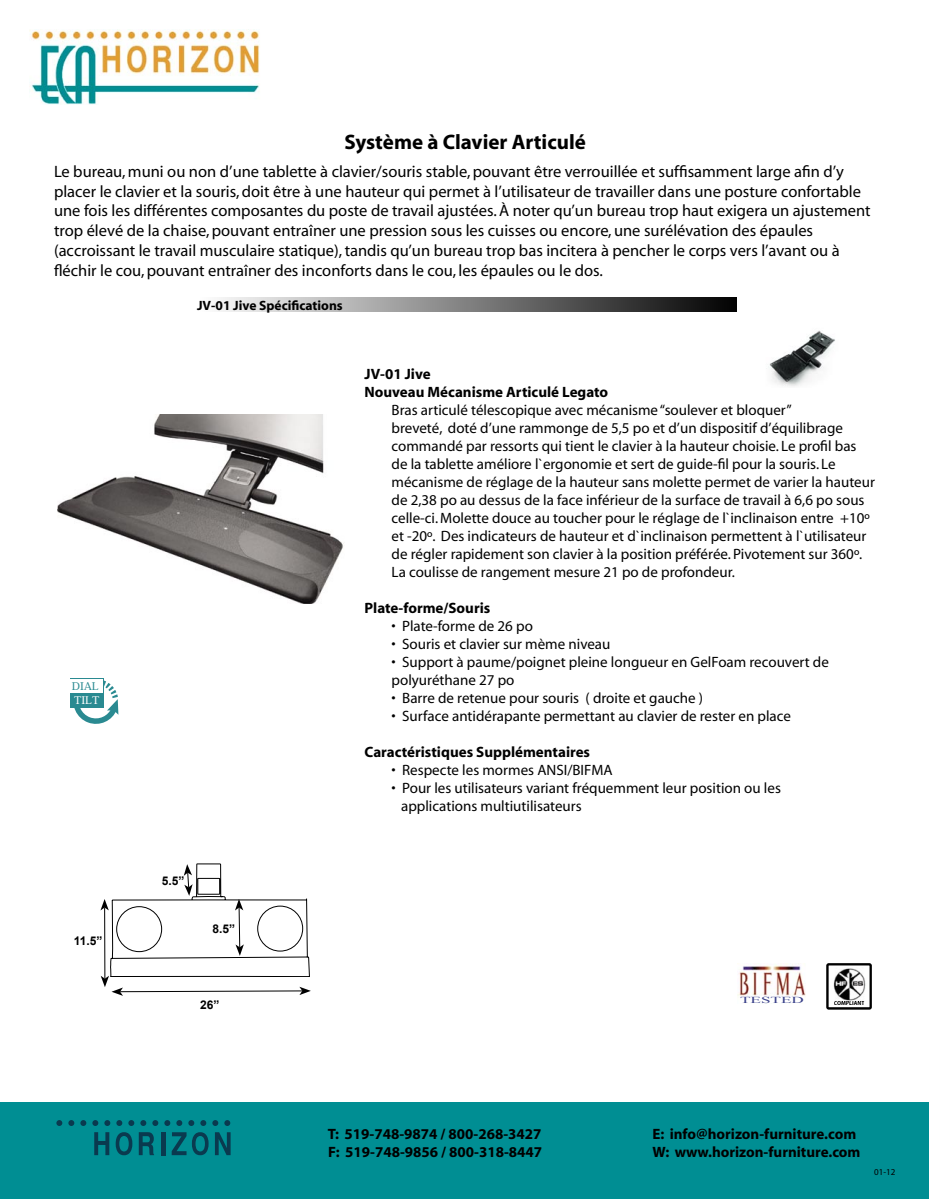
<style>
.page{position:relative;width:929px;height:1199px;background:#fff}
.page>*{position:absolute;margin:0;border:0;box-sizing:border-box;transform-origin:0 0}
.t1{font:700 21px "Myriad";color:#000}
.t2{font:16.5px/19.8px "Myriad";color:#000}
.t3{font:15px/18px "Myriad";color:#000}
.t4{font:700 15px/18px "Myriad";color:#000}
.t5{font:700 13.5px "Myriad";color:#000}
.t6{font:700 12px "Arial";color:#000}
.t7{font:10.95px "Adobe Serif MM 300 600";color:#2a8a91}
.t8{font:10.95px "Adobe Serif MM 300 600";color:#fff}
.t9{font:9.15px "Times New Roman";color:#394089;scale:1.86 1}
.t10{font:9px "Myriad";color:#000}
.t11{font:700 5.85px "Myriad";color:#000}
</style>
<div class="page">
<img style="left:57px;top:414px;width:287px;height:189px">
<svg style="left:100px;top:864px;width:211px;height:132px"></svg>
<div style="left:0;top:1102px;width:929px;height:97px;background:#008e93"></div>
<svg style="left:94px;top:1132px;width:15px;height:23px"></svg>
<svg style="left:116px;top:1132px;width:16px;height:23px"></svg>
<svg style="left:139px;top:1132px;width:15px;height:23px"></svg>
<div style="left:161px;top:1132px;width:5px;height:23px;background:#0a3a4f"></div>
<svg style="left:172px;top:1132px;width:14px;height:23px"></svg>
<svg style="left:192px;top:1132px;width:17px;height:23px"></svg>
<svg style="left:215px;top:1132px;width:16px;height:23px"></svg>
<svg style="left:56px;top:1120px;width:6px;height:6px"></svg>
<svg style="left:68px;top:1120px;width:6px;height:6px"></svg>
<svg style="left:80px;top:1120px;width:6px;height:6px"></svg>
<svg style="left:92px;top:1120px;width:6px;height:6px"></svg>
<svg style="left:104px;top:1120px;width:6px;height:6px"></svg>
<svg style="left:116px;top:1120px;width:6px;height:6px"></svg>
<svg style="left:128px;top:1120px;width:6px;height:6px"></svg>
<svg style="left:140px;top:1120px;width:6px;height:6px"></svg>
<svg style="left:152px;top:1120px;width:6px;height:6px"></svg>
<svg style="left:164px;top:1120px;width:6px;height:6px"></svg>
<svg style="left:176px;top:1120px;width:6px;height:6px"></svg>
<svg style="left:188px;top:1120px;width:6px;height:6px"></svg>
<svg style="left:200px;top:1120px;width:6px;height:6px"></svg>
<svg style="left:212px;top:1120px;width:6px;height:6px"></svg>
<svg style="left:224px;top:1120px;width:6px;height:6px"></svg>
<img style="left:29px;top:29px;width:231px;height:75px">
<svg style="left:221px;top:298px;width:516px;height:13px;background:#7b7b7b"></svg>
<svg style="left:74px;top:679px;width:44px;height:45px"></svg>
<div style="left:70px;top:678px;width:33px;height:30px;background:#2a8a91"></div>
<div style="left:71px;top:679px;width:32px;height:13px;background:#fff"></div>
<svg style="left:826px;top:963px;width:46px;height:46px"></svg>
<img style="left:829px;top:967px;width:38px;height:35px">
<hr style="left:834px;top:1002px;width:30px;height:3px;background:#fff">
<img style="left:738px;top:965px;width:68px;height:39px">
<div style="left:740px;top:996px;width:64px;height:6px;background:#fff"></div>
<img style="left:769px;top:330px;width:66px;height:56px">
<h1 class="t1" style="left:344px;top:131px;width:243px">Système à Clavier Articulé</h1>
<p class="t2" style="left:54px;top:162px;width:818px">Le bureau, muni ou non d’une tablette à clavier/souris stable, pouvant être verrouillée et suffisamment large afin d’y placer le clavier et la souris, doit être à une hauteur qui permet à l’utilisateur de travailler dans une posture confortable une fois les différentes composantes du poste de travail ajustées. À noter qu’un bureau trop haut exigera un ajustement trop élevé de la chaise, pouvant entraîner une pression sous les cuisses ou encore, une surélévation des épaules (accroissant le travail musculaire statique), tandis qu’un bureau trop bas incitera à pencher le corps vers l’avant ou à fléchir le cou, pouvant entraîner des inconforts dans le cou, les épaules ou le dos.</p>
<p class="t7" style="left:72px;top:681px;width:28px">DIAL</p>
<p class="t8" style="left:74px;top:694px;width:27px">TILT</p>
<p class="t6" style="left:74px;top:933px;width:30px">11.5”</p>
<p class="t5" style="left:197px;top:298px;width:147px">JV-01 Jive Spécifications</p>
<p class="t4" style="left:365px;top:365px;width:245px">JV-01 Jive<br>Nouveau Mécanisme Articulé Legato</p>
<p class="t3" style="left:392px;top:402px;width:485px">Bras articulé télescopique avec mécanisme “soulever et bloquer”<br>breveté, doté d’une rammonge de 5,5 po et d’un dispositif d’équilibrage commandé par ressorts qui tient le clavier à la hauteur choisie. Le profil bas de la tablette améliore l`ergonomie et sert de guide-fil pour la souris. Le mécanisme de réglage de la hauteur sans molette permet de varier la hauteur de 2,38 po au dessus de la face inférieur de la surface de travail à 6,6 po sous celle-ci. Molette douce au toucher pour le réglage de l`inclinaison entre +10º et -20º. Des indicateurs de hauteur et d`inclinaison permettent à l`utilisateur de régler rapidement son clavier à la position préférée. Pivotement sur 360º.<br>La coulisse de rangement mesure 21 po de profondeur.</p>
<p class="t4" style="left:365px;top:599px;width:127px">Plate-forme/Souris</p>
<p class="t3" style="left:392px;top:618px;width:143px">• Plate-forme de 26 po</p>
<p class="t3" style="left:392px;top:636px;width:220px">• Souris et clavier sur mème niveau</p>
<p class="t3" style="left:392px;top:654px;width:439px">• Support à paume/poignet pleine longueur en GelFoam recouvert de polyuréthane 27 po</p>
<p class="t3" style="left:392px;top:690px;width:313px">• Barre de retenue pour souris ( droite et gauche )</p>
<p class="t3" style="left:392px;top:708px;width:401px">• Surface antidérapante permettant au clavier de rester en place</p>
<p class="t4" style="left:365px;top:743px;width:227px">Caractéristiques Supplémentaires</p>
<p class="t3" style="left:392px;top:762px;width:223px">• Respecte les mormes ANSI/BIFMA</p>
<p class="t3" style="left:401px;top:780px;width:381px;text-indent:-10px">• Pour les utilisateurs variant fréquemment leur position ou les applications multiutilisateurs</p>
<p class="t6" style="left:162px;top:873px;width:24px">5.5”</p>
<p class="t6" style="left:212px;top:921px;width:24px">8.5”</p>
<p class="t6" style="left:200px;top:997px;width:21px">26”</p>
<p class="t9" style="left:740px;top:993px;width:36px">TESTED</p>
<p class="t11" style="left:834px;top:1000px;width:32px">COMPLIANT</p>
<p class="t4" style="left:328px;top:1125px;width:215px">T: 519-748-9874 / 800-268-3427</p>
<p class="t4" style="left:652px;top:1125px;width:205px">E: info@horizon-furniture.com</p>
<p class="t4" style="left:328px;top:1143px;width:215px">F: 519-748-9856 / 800-318-8447</p>
<p class="t4" style="left:652px;top:1143px;width:210px">W: www.horizon-furniture.com</p>
<p class="t10" style="left:874px;top:1167px;width:23px">01-12</p>
</div>
